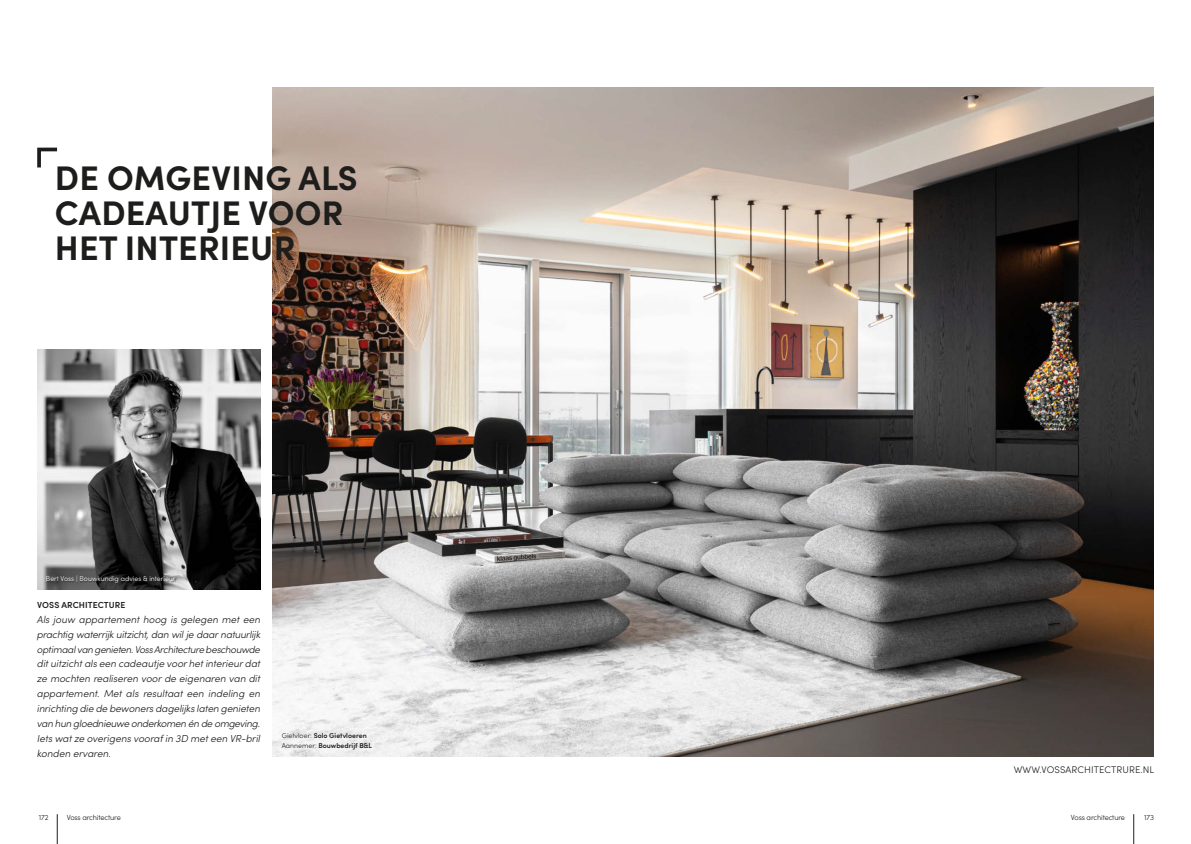
<style>
.page{position:relative;width:1191px;height:844px;background:#fff}
.page>*{position:absolute;margin:0;border:0;box-sizing:border-box;transform-origin:0 0}
.t1{font:700 34.12px/35px "Sofia Pro";letter-spacing:.005em;color:#1d1d1b}
.t2{font:italic 300 10.06px/14.9px "Sofia Pro";letter-spacing:-.005em;color:#1d1d1b}
.t3{font:italic 300 9.89px "Sofia Pro";letter-spacing:-.03em;color:#1d1d1b}
.t4{font:300 9.62px "Sofia Pro";letter-spacing:.01em;color:#1d1d1b}
.t5{font:600 8.75px "Sofia Pro";letter-spacing:.01em;color:#1d1d1b}
.t6{font:300 7.44px "Sofia Pro";letter-spacing:-.02em;color:#1d1d1b}
.t7{font:600 7px/9.6px "Sofia Pro";color:#1d1d1b}
.t8{font:300 7px "Sofia Pro";color:#fff}
.s1{font-weight:300}
</style>
<div class="page">
<svg style="left:57px;top:814px;width:1px;height:29px"></svg>
<img style="left:273px;top:87px;width:322px;height:669px">
<svg style="left:37px;top:147px;width:21px;height:21px"></svg>
<img style="left:37px;top:350px;width:223px;height:239px">
<div style="left:47px;top:576px;width:129px;height:8px;background:#1d1d1b;opacity:.7"></div>
<svg style="left:1133px;top:814px;width:1px;height:29px"></svg>
<svg style="left:595px;top:87px;width:558px;height:669px;background:#918b86"></svg>
<h1 class="t1" style="left:55px;top:157px;width:304px">DE OMGEVING ALS<br>CADEAUTJE VOOR<br>HET INTERIEUR</h1>
<p class="t8" style="left:46px;top:573px;width:131px">Bert Voss | Bouwkundig advies &amp; interieur</p>
<p class="t5" style="left:37px;top:598px;width:90px">VOSS ARCHITECTURE</p>
<p class="t2" style="left:37px;top:611px;width:225px">Als jouw appartement hoog is gelegen met een prachtig waterrijk uitzicht, dan wil je daar natuurlijk</p>
<p class="t3" style="left:37px;top:641px;width:225px">optimaal van genieten. Voss Architecture beschouwde</p>
<p class="t2" style="left:37px;top:655px;width:225px;text-align:justify">dit uitzicht als een cadeautje voor het interieur dat ze mochten realiseren voor de eigenaren van dit appartement. Met als resultaat een indeling en inrichting die de bewoners dagelijks laten genieten van hun gloednieuwe onderkomen én de omgeving.<br>Iets wat ze overigens vooraf in 3D met een VR-bril konden ervaren.</p>
<p class="t7" style="left:282px;top:730px;width:92px"><span class="s1">Gietvloer:</span> Solo Gietvloeren<br><span class="s1">Aannemer:</span> Bouwbedrijf B&amp;L</p>
<p class="t6" style="left:39px;top:811px;width:11px">172</p>
<p class="t6" style="left:67px;top:811px;width:56px">Voss architecture</p>
<p class="t4" style="left:1013px;top:762px;width:142px">WWW.VOSSARCHITECTRURE.NL</p>
<p class="t6" style="left:1071px;top:811px;width:56px">Voss architecture</p>
<p class="t6" style="left:1144px;top:811px;width:11px">173</p>
</div>
